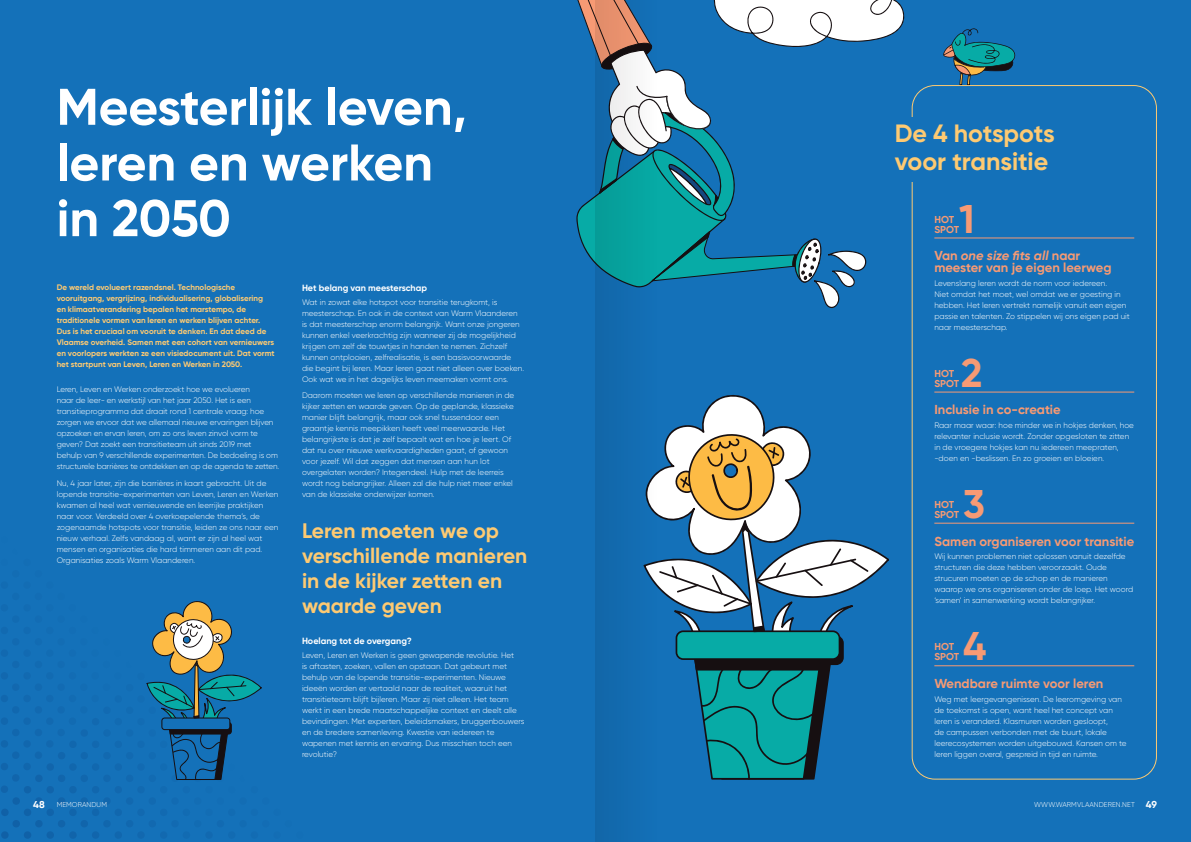
<style>
.page{position:relative;width:1191px;height:842px;background:#1471b9}
.page>*{position:absolute;margin:0;border:0;box-sizing:border-box;transform-origin:0 0}
.t1{font:700 51.4px/55.7px "Gilroy";color:#fff}
.t2{font:700 40px "Gilroy";color:#f79a74}
.t3{font:700 25px/28px "Gilroy";color:#feca72}
.t4{font:700 21px/25px "Gilroy";color:#feca72}
.Q___A{font:700 13px/12px "Gilroy";color:#f79a74}
.t5{font:700 10px/10px "Gilroy";letter-spacing:.005em;color:#f79a74}
.t6{font:700 10px "Gilroy";color:#fff}
.Q___A-2{font:700 9px "Gilroy";color:#fff}
.t7{font:300 8px/11px "Gilroy";color:#fff}
.Inleiding{font:700 8px/11px "Gilroy";color:#feca72}
.t8{font:300 7px "Gilroy";letter-spacing:.01em;color:#fff}
.s1{font-style:italic}
</style>
<div class="page">
<hr style="left:934px;top:238px;width:200px;height:1px;background:#f79a74">
<hr style="left:934px;top:392px;width:200px;height:1px;background:#f79a74">
<hr style="left:934px;top:523px;width:200px;height:1px;background:#f79a74">
<hr style="left:934px;top:665px;width:200px;height:1px;background:#f79a74">
<svg style="left:1px;top:601px;width:261px;height:238px"></svg>
<svg style="left:666px;top:395px;width:223px;height:385px"></svg>
<svg style="left:576px;top:0;width:329px;height:308px"></svg>
<svg style="left:943px;top:28px;width:72px;height:57px"></svg>
<svg style="left:595px;top:0;width:71px;height:842px;fill:#136eaf"></svg>
<p class="t1" style="left:57px;top:79px;width:412px">Meesterlijk leven, leren en werken in 2050</p>
<p class="Inleiding" style="left:57px;top:282px;width:219px">De wereld evolueert razendsnel. Technologische vooruitgang, vergrijzing, individualisering, globalisering<br>en klimaatverandering bepalen het marstempo, de traditionele vormen van leren en werken blijven achter.<br>Dus is het cruciaal om vooruit te denken. En dat deed de Vlaamse overheid. Samen met een cohort van vernieuwers en voorlopers werkten ze een visiedocument uit. Dat vormt het startpunt van Leven, Leren en Werken in 2050.</p>
<p class="t7" style="left:57px;top:384px;width:224px">Leren, Leven en Werken onderzoekt hoe we evolueren<br>naar de leer- en werkstijl van het jaar 2050. Het is een transitieprogramma dat draait rond 1 centrale vraag: hoe zorgen we ervoor dat we allemaal nieuwe ervaringen blijven opzoeken en ervan leren, om zo ons leven zinvol vorm te geven? Dat zoekt een transitieteam uit sinds 2019 met<br>behulp van 9 verschillende experimenten. De bedoeling is om structurele barrières te ontdekken en op de agenda te zetten.</p>
<p class="t7" style="left:57px;top:478px;width:223px">Nu, 4 jaar later, zijn die barrières in kaart gebracht. Uit de lopende transitie-experimenten van Leven, Leren en Werken kwamen al heel wat vernieuwende en leerrijke praktijken naar voor. Verdeeld over 4 overkoepelende thema’s, de zogenaamde hotspots voor transitie, leiden ze ons naar een nieuw verhaal. Zelfs vandaag al, want er zijn al heel wat mensen en organisaties die hard timmeren aan dit pad.<br>Organisaties zoals Warm Vlaanderen.</p>
<p class="Q___A-2" style="left:302px;top:282px;width:127px">Het belang van meesterschap</p>
<p class="t7" style="left:302px;top:296px;width:224px">Wat in zowat elke hotspot voor transitie terugkomt, is meesterschap. En ook in de context van Warm Vlaanderen is dat meesterschap enorm belangrijk. Want onze jongeren kunnen enkel veerkrachtig zijn wanneer zij de mogelijkheid krijgen om zelf de touwtjes in handen te nemen. Zichzelf kunnen ontplooien, zelfrealisatie, is een basisvoorwaarde die begint bij leren. Maar leren gaat niet alleen over boeken.<br>Ook wat we in het dagelijks leven meemaken vormt ons.</p>
<p class="t7" style="left:302px;top:390px;width:214px">Daarom moeten we leren op verschillende manieren in de kijker zetten en waarde geven. Op de geplande, klassieke manier blijft belangrijk, maar ook snel tussendoor een graantje kennis meepikken heeft veel meerwaarde. Het belangrijkste is dat je zelf bepaalt wat en hoe je leert. Of dat nu over nieuwe werkvaardigheden gaat, of gewoon voor jezelf. Wil dat zeggen dat mensen aan hun lot overgelaten worden? Integendeel. Hulp met de leerreis wordt nog belangrijker. Alleen zal die hulp niet meer enkel van de klassieke onderwijzer komen.</p>
<p class="t4" style="left:302px;top:518px;width:227px">Leren moeten we op verschillende manieren in de kijker zetten en waarde geven</p>
<p class="Q___A-2" style="left:302px;top:635px;width:111px">Hoelang tot de overgang?</p>
<p class="t7" style="left:302px;top:649px;width:224px">Leven, Leren en Werken is geen gewapende revolutie. Het<br>is aftasten, zoeken, vallen en opstaan. Dat gebeurt met behulp van de lopende transitie-experimenten. Nieuwe ideeën worden er vertaald naar de realiteit, waaruit het transitieteam blijft bijleren. Maar zij niet alleen. Het team werkt in een brede maatschappelijke context en deelt alle bevindingen. Met experten, beleidsmakers, bruggenbouwers en de bredere samenleving. Kwestie van iedereen te wapenen met kennis en ervaring. Dus misschien toch een revolutie?</p>
<p class="t3" style="left:894px;top:119px;width:161px">De 4 hotspots voor transitie</p>
<p class="t5" style="left:934px;top:214px;width:26px">HOT<br>SPOT</p>
<p class="t2" style="left:959px;top:194px;width:17px">1</p>
<p class="Q___A" style="left:934px;top:250px;width:179px">Van <span class="s1">one size fits all</span> naar meester van je eigen leerweg</p>
<p class="t7" style="left:934px;top:278px;width:197px">Levenslang leren wordt de norm voor iedereen.<br>Niet omdat het moet, wel omdat we er goesting in hebben. Het leren vertrekt namelijk vanuit een eigen passie en talenten. Zo stippelen wij ons eigen pad uit naar meesterschap.</p>
<p class="t5" style="left:934px;top:368px;width:26px">HOT<br>SPOT</p>
<p class="t2" style="left:961px;top:348px;width:23px">2</p>
<p class="Q___A" style="left:934px;top:404px;width:128px">Inclusie in co-creatie</p>
<p class="t7" style="left:934px;top:420px;width:201px">Raar maar waar: hoe minder we in hokjes denken, hoe relevanter inclusie wordt. Zonder opgesloten te zitten in de vroegere hokjes kan nu iedereen meepraten, -doen en -beslissen. En zo groeien en bloeien.</p>
<p class="t5" style="left:934px;top:499px;width:26px">HOT<br>SPOT</p>
<p class="t2" style="left:963px;top:479px;width:23px">3</p>
<p class="Q___A" style="left:934px;top:535px;width:201px">Samen organiseren voor transitie</p>
<p class="t7" style="left:934px;top:551px;width:200px">Wij kunnen problemen niet oplossen vanuit dezelfde structuren die deze hebben veroorzaakt. Oude strucuren moeten op de schop en de manieren waarop we ons organiseren onder de loep. Het woord ‘samen’ in samenwerking wordt belangrijker.</p>
<p class="t5" style="left:934px;top:642px;width:26px">HOT<br>SPOT</p>
<p class="t2" style="left:963px;top:621px;width:25px">4</p>
<p class="Q___A" style="left:934px;top:677px;width:170px">Wendbare ruimte voor leren</p>
<p class="t7" style="left:934px;top:693px;width:194px">Weg met leergevangenissen. De leeromgeving van de toekomst is open, want heel het concept van leren is veranderd. Klasmuren worden gesloopt,<br>de campussen verbonden met de buurt, lokale leerecosystemen worden uitgebouwd. Kansen om te leren liggen overal, gespreid in tijd en ruimte.</p>
<p class="t6" style="left:33px;top:798px;width:13px">48</p>
<p class="t8" style="left:57px;top:800px;width:52px">MEMORANDUM</p>
<p class="t8" style="left:1034px;top:800px;width:102px">WWW.WARMVLAANDEREN.NET</p>
<p class="t6" style="left:1145px;top:798px;width:13px">49</p>
</div>
